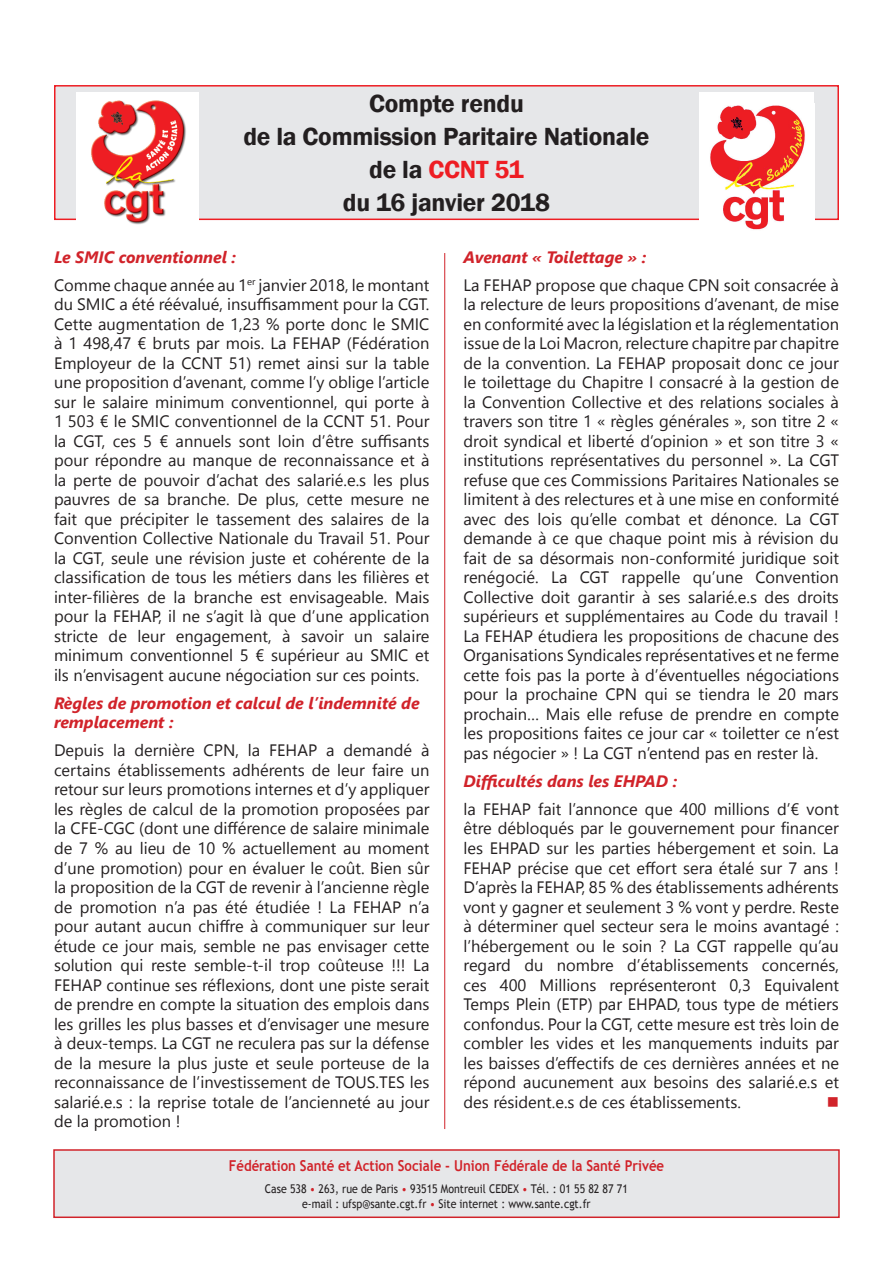
<style>
.page{position:relative;width:893px;height:1263px;background:#fff}
.page>*{position:absolute;margin:0;border:0;box-sizing:border-box;transform-origin:0 0}
.sous_titre{font:600 25.5px "Franklin Gothic";letter-spacing:-.01em;color:#231f20}
.sous_titre-2{font:600 25.5px "Franklin Gothic";letter-spacing:-.01em;color:#ee1d23}
.t1{font:16.5px/19.5px "Segoe UI";color:#231f20;text-align:justify}
.t2{font:italic 700 16.5px/19.5px "Segoe UI";color:#d1232a}
.t3{font:16.5px "Wingdings";color:#d1232a}
.t4{font:700 15px "Trebuchet MS";color:#d1232a;scale:.88 1}
.t5{font:12px "Trebuchet MS";color:#231f20;scale:.88 1}
.s1{color:#231f20}
.s2{color:#d1232a}
</style>
<div class="page">
<div style="left:55px;top:86px;width:783px;height:133px;background:#e6e7e9"></div>
<div style="left:54px;top:85px;width:785px;height:135px;border:2px solid #ee1d23"></div>
<div style="left:699px;top:92px;width:115px;height:138px;background:#fff"></div>
<img style="left:710px;top:105px;width:95px;height:125px">
<img style="left:77px;top:92px;width:122px;height:133px">
<div style="left:54px;top:1150px;width:785px;height:67px;background:#e6e7e9"></div>
<div style="left:53px;top:1149px;width:787px;height:69px;border:2px solid #d1232a"></div>
<hr style="left:444px;top:253px;width:1px;height:876px;background:#d1232a">
<p class="sous_titre" style="left:369px;top:88px;width:156px">Compte rendu</p>
<p class="sous_titre" style="left:243px;top:121px;width:408px">de la Commission Paritaire Nationale</p>
<p class="sous_titre-2" style="left:369px;top:154px;width:156px"><span class="s1">de la</span> CCNT 51</p>
<p class="sous_titre" style="left:343px;top:186px;width:209px">du 16 janvier 2018</p>
<p class="t2" style="left:54px;top:247px;width:183px">Le SMIC conventionnel :</p>
<p class="t1" style="left:54px;top:275px;width:377px">Comme chaque année au 1<sup>er</sup> janvier 2018, le montant du SMIC a été réévalué, insuffisamment pour la CGT.<br>Cette augmentation de 1,23 % porte donc le SMIC à 1 498,47 € bruts par mois. La FEHAP (Fédération Employeur de la CCNT 51) remet ainsi sur la table une proposition d’avenant, comme l’y oblige l’article sur le salaire minimum conventionnel, qui porte à 1 503 € le SMIC conventionnel de la CCNT 51. Pour la CGT, ces 5 € annuels sont loin d’être suffisants pour répondre au manque de reconnaissance et à la perte de pouvoir d’achat des salarié.e.s les plus pauvres de sa branche. De plus, cette mesure ne fait que précipiter le tassement des salaires de la Convention Collective Nationale du Travail 51. Pour la CGT, seule une révision juste et cohérente de la classification de tous les métiers dans les filières et inter-filières de la branche est envisageable. Mais pour la FEHAP, il ne s’agit là que d’une application stricte de leur engagement, à savoir un salaire minimum conventionnel 5 € supérieur au SMIC et ils n’envisagent aucune négociation sur ces points.</p>
<p class="t2" style="left:54px;top:693px;width:367px">Règles de promotion et calcul de l’indemnité de remplacement :</p>
<p class="t1" style="left:54px;top:740px;width:377px">Depuis la dernière CPN, la FEHAP a demandé à certains établissements adhérents de leur faire un retour sur leurs promotions internes et d’y appliquer les règles de calcul de la promotion proposées par la CFE-CGC (dont une différence de salaire minimale de 7 % au lieu de 10 % actuellement au moment d’une promotion) pour en évaluer le coût. Bien sûr la proposition de la CGT de revenir à l’ancienne règle de promotion n’a pas été étudiée ! La FEHAP n’a pour autant aucun chiffre à communiquer sur leur étude ce jour mais, semble ne pas envisager cette solution qui reste semble-t-il trop coûteuse !!! La FEHAP continue ses réflexions, dont une piste serait de prendre en compte la situation des emplois dans les grilles les plus basses et d’envisager une mesure à deux-temps. La CGT ne reculera pas sur la défense de la mesure la plus juste et seule porteuse de la reconnaissance de l’investissement de TOUS.TES les salarié.e.s : la reprise totale de l’ancienneté au jour de la promotion !</p>
<p class="t2" style="left:463px;top:247px;width:184px">Avenant « Toilettage » :</p>
<p class="t1" style="left:463px;top:275px;width:377px">La FEHAP propose que chaque CPN soit consacrée à la relecture de leurs propositions d’avenant, de mise en conformité avec la législation et la réglementation issue de la Loi Macron, relecture chapitre par chapitre de la convention. La FEHAP proposait donc ce jour le toilettage du Chapitre I consacré à la gestion de la Convention Collective et des relations sociales à travers son titre 1 « règles générales », son titre 2 « droit syndical et liberté d’opinion » et son titre 3 « institutions représentatives du personnel ». La CGT refuse que ces Commissions Paritaires Nationales se limitent à des relectures et à une mise en conformité avec des lois qu’elle combat et dénonce. La CGT demande à ce que chaque point mis à révision du fait de sa désormais non-conformité juridique soit renégocié. La CGT rappelle qu’une Convention Collective doit garantir à ses salarié.e.s des droits supérieurs et supplémentaires au Code du travail !<br>La FEHAP étudiera les propositions de chacune des Organisations Syndicales représentatives et ne ferme cette fois pas la porte à d’éventuelles négociations pour la prochaine CPN qui se tiendra le 20 mars prochain… Mais elle refuse de prendre en compte les propositions faites ce jour car « toiletter ce n’est pas négocier » ! La CGT n’entend pas en rester là.</p>
<p class="t2" style="left:463px;top:771px;width:215px">Difficultés dans les EHPAD :</p>
<p class="t1" style="left:463px;top:799px;width:377px">la FEHAP fait l’annonce que 400 millions d’€ vont être débloqués par le gouvernement pour financer les EHPAD sur les parties hébergement et soin. La FEHAP précise que cet effort sera étalé sur 7 ans !<br>D’après la FEHAP, 85 % des établissements adhérents vont y gagner et seulement 3 % vont y perdre. Reste à déterminer quel secteur sera le moins avantagé : l’hébergement ou le soin ? La CGT rappelle qu’au regard du nombre d’établissements concernés, ces 400 Millions représenteront 0,3 Equivalent Temps Plein (ETP) par EHPAD, tous type de métiers confondus. Pour la CGT, cette mesure est très loin de combler les vides et les manquements induits par les baisses d’effectifs de ces dernières années et ne répond aucunement aux besoins des salarié.e.s et des résident.e.s de ces établissements.</p>
<p class="t3" style="left:827px;top:1093px;width:14px">■</p>
<p class="t4" style="left:229px;top:1156px;width:496px">Fédération Santé et Action Sociale - Union Fédérale de la Santé Privée</p>
<p class="t5" style="left:265px;top:1181px;width:414px">Case 538 <span class="s2">•</span> 263, rue de Paris <span class="s2">•</span> 93515 Montreuil CEDEX <span class="s2">•</span> Tél. : 01 55 82 87 71</p>
<p class="t5" style="left:302px;top:1196px;width:329px">e-mail : ufsp@sante.cgt.fr <span class="s2">•</span> Site internet : www.sante.cgt.fr</p>
</div>
